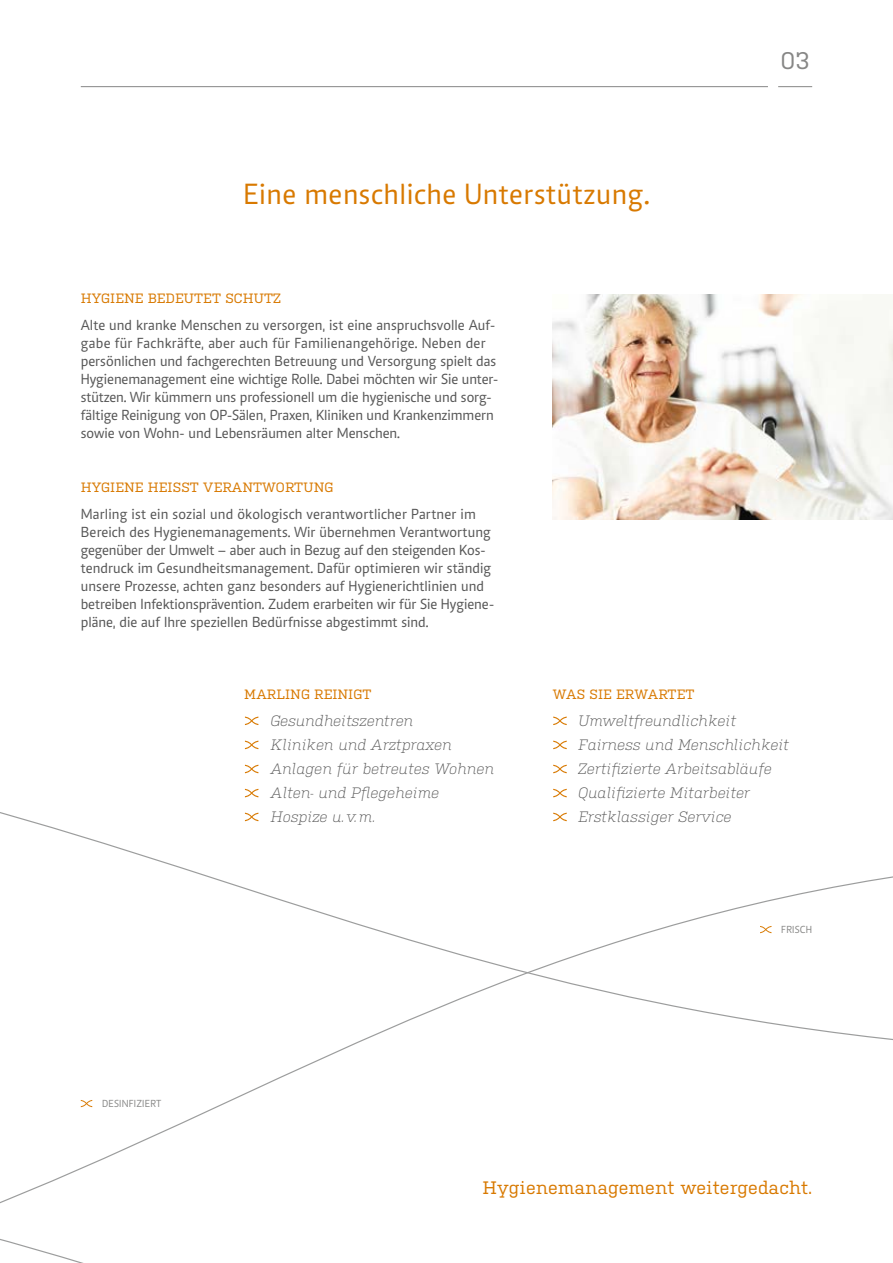
<style>
.page{position:relative;width:893px;height:1263px;background:#fff}
.page>*{position:absolute;margin:0;border:0;box-sizing:border-box;transform-origin:0 0}
.t1{font:30px "Caput";letter-spacing:.02em;color:#d87900}
.t2{font:24px "Kulturista";color:#878786}
.t3{font:18px "Kulturista";letter-spacing:.01em;color:#d87900}
.t4{font:15px/18px "Caput";color:#565656}
.t5{font:italic 300 15px/24px "Kulturista";color:#565656}
.t6{font:13.5px "Kulturista";letter-spacing:.01em;color:#d87900}
.t7{font:10.5px "Caput";letter-spacing:.02em;color:#878786}
</style>
<div class="page">
<svg style="left:80px;top:850px;width:813px;height:289px"></svg>
<svg style="left:0;top:1139px;width:148px;height:124px"></svg>
<hr style="left:778px;top:86px;width:34px;height:1px;background:#878786">
<hr style="left:81px;top:86px;width:687px;height:1px;background:#878786">
<img style="left:553px;top:294px;width:340px;height:225px">
<svg style="left:81px;top:1100px;width:11px;height:7px"></svg>
<svg style="left:245px;top:716px;width:13px;height:9px"></svg>
<svg style="left:245px;top:741px;width:13px;height:8px"></svg>
<svg style="left:245px;top:765px;width:13px;height:8px"></svg>
<svg style="left:245px;top:789px;width:13px;height:8px"></svg>
<svg style="left:245px;top:813px;width:13px;height:8px"></svg>
<svg style="left:553px;top:716px;width:14px;height:9px"></svg>
<svg style="left:553px;top:741px;width:14px;height:8px"></svg>
<svg style="left:553px;top:765px;width:14px;height:8px"></svg>
<svg style="left:553px;top:789px;width:14px;height:8px"></svg>
<svg style="left:553px;top:813px;width:14px;height:8px"></svg>
<svg style="left:760px;top:926px;width:11px;height:7px"></svg>
<h1 class="t1" style="left:243px;top:177px;width:408px">Eine menschliche Unterstützung.</h1>
<p class="t6" style="left:81px;top:289px;width:202px">HYGIENE BEDEUTET SCHUTZ</p>
<p class="t4" style="left:81px;top:316px;width:419px">Alte und kranke Menschen zu versorgen, ist eine anspruchsvolle Auf&shy;gabe für Fachkräfte, aber auch für Familienangehörige. Neben der persönlichen und fachgerechten Betreuung und Versorgung spielt das Hygienemanagement eine wichtige Rolle. Dabei möchten wir Sie unter&shy;stützen. Wir kümmern uns professionell um die hygienische und sorg&shy;fältige Reinigung von OP-Sälen, Praxen, Kliniken und Krankenzimmern sowie von Wohn- und Lebensräumen alter Menschen.</p>
<p class="t6" style="left:81px;top:478px;width:21px">HYGIENE</p>
<p class="t6" style="left:148px;top:478px;width:10px">HEISST</p>
<p class="t6" style="left:203px;top:478px;width:131px">VERANTWORTUNG</p>
<p class="t4" style="left:81px;top:505px;width:415px">Marling ist ein sozial und ökologisch verantwortlicher Partner im Bereich des Hygienemanagements. Wir übernehmen Verantwortung gegenüber der Umwelt – aber auch in Bezug auf den steigenden Kos&shy;tendruck im Gesundheitsmanagement. Dafür optimieren wir ständig unsere Prozesse, achten ganz besonders auf Hygienerichtlinien und betreiben Infektionsprävention. Zudem erarbeiten wir für Sie Hygiene&shy;pläne, die auf Ihre speziellen Bedürfnisse abgestimmt sind.</p>
<h2 class="t2" style="left:780px;top:43px;width:31px">03</h2>
<p class="t7" style="left:102px;top:1098px;width:61px">DESINFIZIERT</p>
<p class="t6" style="left:244px;top:685px;width:32px">MARLING</p>
<p class="t6" style="left:314px;top:685px;width:10px">REINIGT</p>
<p class="t5" style="left:270px;top:708px;width:226px">Gesundheitszentren<br>Kliniken und Arztpraxen<br>Anlagen für betreutes Wohnen<br>Alten- und Pflegeheime<br>Hospize u.v.m.</p>
<p class="t6" style="left:553px;top:685px;width:83px">WAS SIE ERWARTET</p>
<p class="t5" style="left:578px;top:708px;width:212px">Umweltfreundlichkeit<br>Fairness und Menschlichkeit<br>Zertifizierte Arbeitsabläufe<br>Qualifizierte Mitarbeiter<br>Erstklassiger Service</p>
<p class="t7" style="left:781px;top:924px;width:31px">Frisch</p>
<p class="t3" style="left:482px;top:1175px;width:331px">HYGIENEMANAGEMENT WEITERGEDACHT.</p>
</div>
